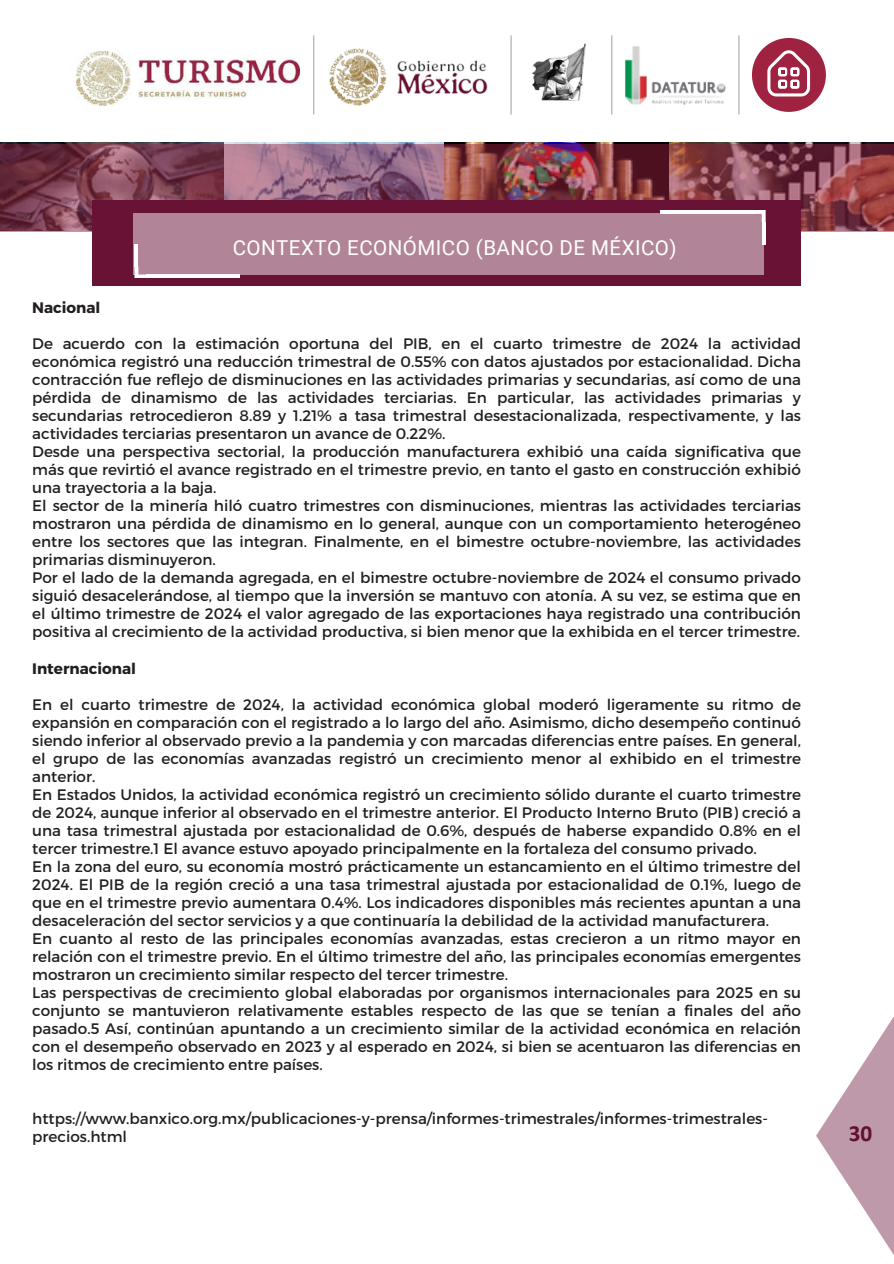
<style>
.page{position:relative;width:894px;height:1264px;background:#fff}
.page>*{position:absolute;margin:0;border:0;box-sizing:border-box;transform-origin:0 0}
.t1{font:700 23.1px "Calibri";color:#621132}
.t2{font:20.55px "Roboto";letter-spacing:.025em;color:#fff}
.t3{font:15.15px/18px "Montserrat";color:#231f20;text-align:justify}
.t4{font:700 15.15px "Montserrat";color:#231f20}
</style>
<div class="page">
<img style="left:77px;top:52px;width:223px;height:54px">
<img style="left:625px;top:46px;width:100px;height:59px">
<img style="left:329px;top:48px;width:159px;height:58px">
<img style="left:532px;top:43px;width:54px;height:58px">
<hr style="left:313px;top:35px;width:1px;height:79px;background:#a7a8a9">
<hr style="left:510px;top:35px;width:1px;height:79px;background:#a7a8a9">
<hr style="left:611px;top:35px;width:1px;height:79px;background:#a7a8a9">
<hr style="left:738px;top:35px;width:1px;height:79px;background:#a7a8a9">
<img style="left:0;top:144px;width:893px;height:88px">
<div style="left:93px;top:200px;width:707px;height:85px;background:#681236"></div>
<hr style="left:146px;top:274px;width:94px;height:4px;background:#fff">
<svg style="left:134px;top:275px;width:12px;height:3px"></svg>
<hr style="left:761px;top:222px;width:4px;height:22px;background:#fff">
<hr style="left:660px;top:210px;width:93px;height:4px;background:#fff">
<svg style="left:753px;top:210px;width:12px;height:12px"></svg>
<div style="left:133px;top:213px;width:630px;height:62px;background:#b18597"></div>
<svg style="left:816px;top:1018px;width:77px;height:236px"></svg>
<svg style="left:752px;top:38px;width:73px;height:74px"></svg>
<p class="t2" style="left:233px;top:236px;width:445px">CONTEXTO ECONÓMICO (BANCO DE MÉXICO)</p>
<p class="t4" style="left:32px;top:298px;width:70px">Nacional</p>
<p class="t3" style="left:32px;top:334px;width:770px">De acuerdo con la estimación oportuna del PIB, en el cuarto trimestre de 2024 la actividad económica registró una reducción trimestral de 0.55% con datos ajustados por estacionalidad. Dicha contracción fue reflejo de disminuciones en las actividades primarias y secundarias, así como de una pérdida de dinamismo de las actividades terciarias. En particular, las actividades primarias y secundarias retrocedieron 8.89 y 1.21% a tasa trimestral desestacionalizada, respectivamente, y las actividades terciarias presentaron un avance de 0.22%.</p>
<p class="t3" style="left:32px;top:442px;width:770px">Desde una perspectiva sectorial, la producción manufacturera exhibió una caída significativa que más que revirtió el avance registrado en el trimestre previo, en tanto el gasto en construcción exhibió una trayectoria a la baja.</p>
<p class="t3" style="left:32px;top:496px;width:770px">El sector de la minería hiló cuatro trimestres con disminuciones, mientras las actividades terciarias mostraron una pérdida de dinamismo en lo general, aunque con un comportamiento heterogéneo entre los sectores que las integran. Finalmente, en el bimestre octubre-noviembre, las actividades primarias disminuyeron.</p>
<p class="t3" style="left:32px;top:568px;width:770px">Por el lado de la demanda agregada, en el bimestre octubre-noviembre de 2024 el consumo privado siguió desacelerándose, al tiempo que la inversión se mantuvo con atonía. A su vez, se estima que en el último trimestre de 2024 el valor agregado de las exportaciones haya registrado una contribución positiva al crecimiento de la actividad productiva, si bien menor que la exhibida en el tercer trimestre.</p>
<p class="t4" style="left:32px;top:658px;width:105px">Internacional</p>
<p class="t3" style="left:32px;top:694px;width:770px">En el cuarto trimestre de 2024, la actividad económica global moderó ligeramente su ritmo de expansión en comparación con el registrado a lo largo del año. Asimismo, dicho desempeño continuó siendo inferior al observado previo a la pandemia y con marcadas diferencias entre países. En general, el grupo de las economías avanzadas registró un crecimiento menor al exhibido en el trimestre anterior.</p>
<p class="t3" style="left:32px;top:784px;width:770px">En Estados Unidos, la actividad económica registró un crecimiento sólido durante el cuarto trimestre de 2024, aunque inferior al observado en el trimestre anterior. El Producto Interno Bruto (PIB) creció a una tasa trimestral ajustada por estacionalidad de 0.6%, después de haberse expandido 0.8% en el tercer trimestre.1 El avance estuvo apoyado principalmente en la fortaleza del consumo privado.</p>
<p class="t3" style="left:32px;top:856px;width:770px">En la zona del euro, su economía mostró prácticamente un estancamiento en el último trimestre del 2024. El PIB de la región creció a una tasa trimestral ajustada por estacionalidad de 0.1%, luego de que en el trimestre previo aumentara 0.4%. Los indicadores disponibles más recientes apuntan a una desaceleración del sector servicios y a que continuaría la debilidad de la actividad manufacturera.</p>
<p class="t3" style="left:32px;top:928px;width:770px">En cuanto al resto de las principales economías avanzadas, estas crecieron a un ritmo mayor en relación con el trimestre previo. En el último trimestre del año, las principales economías emergentes mostraron un crecimiento similar respecto del tercer trimestre.</p>
<h1 class="t3" style="left:32px;top:982px;width:770px">Las perspectivas de crecimiento global elaboradas por organismos internacionales para 2025 en su conjunto se mantuvieron relativamente estables respecto de las que se tenían a finales del año pasado.5 Así, continúan apuntando a un crecimiento similar de la actividad económica en relación con el desempeño observado en 2023 y al esperado en 2024, si bien se acentuaron las diferencias en los ritmos de crecimiento entre países.</h1>
<h2 class="t3" style="left:32px;top:1108px;width:737px">https://www.banxico.org.mx/publicaciones-y-prensa/informes-trimestrales/informes-trimestrales&shy;precios.html</h2>
<p class="t1" style="left:848px;top:1123px;width:25px">30</p>
</div>
